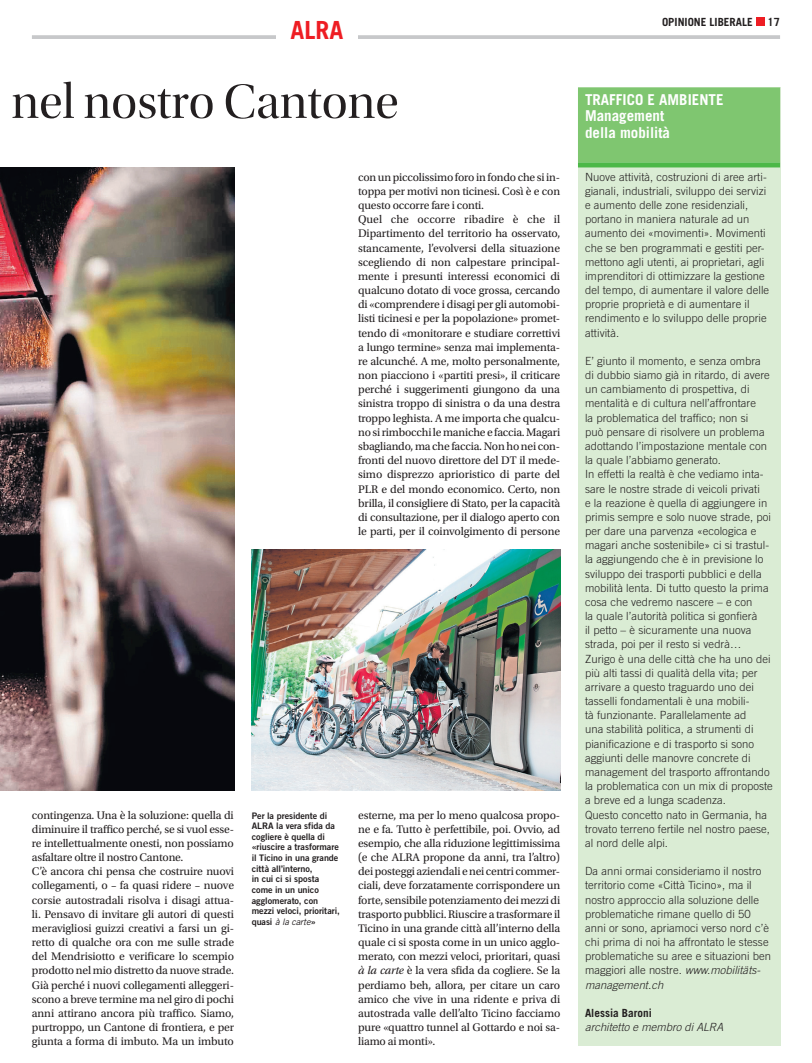
<style>
.page{position:relative;width:812px;height:1063px;background:#fff}
.page>*{position:absolute;margin:0;border:0;box-sizing:border-box;transform-origin:0 0}
.Titolo_1_riga{font:50px "Utopia Std Disp";color:#231f20}
.t1{font:700 25px "Trade Gothic LT Std";color:#ee1d23}
.Sotto_titolo_box{font:700 15px/16.2px "Trade Gothic LT Std";color:#fff}
.Titolo_box{font:700 15px "Trade Gothic LT Std";color:#fff}
.Testo_corrente{font:11.62px/14.1px "Utopia Std";letter-spacing:-.015em;color:#231f20;text-align:justify}
.Testo_box{font:300 11.25px/14.1px "Trade Gothic LT Std";letter-spacing:.005em;color:#231f20}
.Testo_box-2{font:700 11.25px "Trade Gothic LT Std";color:#231f20}
.Testo_box-3{font:italic 300 11.25px "Trade Gothic LT Std";color:#231f20}
.Didascalia{font:9px/10.6px "Trade Gothic LT Std Bd 2";letter-spacing:-.005em;color:#231f20}
.s1{font-family:"Trade Gothic LT Std";font-style:italic}
.s2{font-style:italic}
</style>
<div class="page">
<div style="left:755px;top:18px;width:9px;height:8px;background:#ee1d23"></div>
<hr style="left:32px;top:35px;width:748px;height:4px;background:#c7c8ca">
<div style="left:276px;top:21px;width:82px;height:18px;background:#fff"></div>
<div style="left:578px;top:87px;width:202px;height:958px;background:#daecd4"></div>
<div style="left:578px;top:87px;width:202px;height:75px;background:#7fc670"></div>
<div style="left:578px;top:162px;width:202px;height:5px;background:#4cb848"></div>
<img style="left:0;top:168px;width:234px;height:622px">
<img style="left:252px;top:549px;width:308px;height:241px">
<p class="t1" style="left:290px;top:15px;width:54px">ALRA</p>
<p class="Titolo_1_riga" style="left:12px;top:75px;width:388px">nel nostro Cantone</p>
<p class="Testo_corrente" style="left:358px;top:170px;width:203px">con un piccolissimo foro in fondo che si in&shy;toppa per motivi non ticinesi. Così è e con questo occorre fare i conti.</p>
<p class="Testo_corrente" style="left:358px;top:213px;width:204px">Quel che occorre ribadire è che il Dipartimento del territorio ha osservato, stancamente, l’evolversi della situazione scegliendo di non calpestare principal&shy;mente i presunti interessi economici di qualcuno dotato di voce grossa, cercando di «comprendere i disagi per gli automobi&shy;listi ticinesi e per la popolazione» promet&shy;tendo di «monitorare e studiare correttivi a lungo termine» senza mai implementa&shy;re alcunché. A me, molto personalmente, non piacciono i «partiti presi», il criticare perché i suggerimenti giungono da una sinistra troppo di sinistra o da una destra troppo leghista. A me importa che qualcu&shy;no si rimbocchi le maniche e faccia. Magari sbagliando, ma che faccia. Non ho nei con&shy;fronti del nuovo direttore del DT il mede&shy;simo disprezzo aprioristico di parte del PLR e del mondo economico. Certo, non brilla, il consigliere di Stato, per la capacità di consultazione, per il dialogo aperto con le parti, per il coinvolgimento di persone</p>
<p class="Testo_corrente" style="left:32px;top:808px;width:203px">contingenza. Una è la soluzione: quella di diminuire il traffico perché, se si vuol esse&shy;re intellettualmente onesti, non possiamo asfaltare oltre il nostro Cantone.</p>
<p class="Testo_corrente" style="left:32px;top:865px;width:204px">C’è ancora chi pensa che costruire nuovi collegamenti, o – fa quasi ridere – nuove corsie autostradali risolva i disagi attua&shy;li. Pensavo di invitare gli autori di questi meravigliosi guizzi creativi a farsi un gi&shy;retto di qualche ora con me sulle strade del Mendrisiotto e verificare lo scempio prodotto nel mio distretto da nuove strade.<br>Già perché i nuovi collegamenti alleggeri&shy;scono a breve termine ma nel giro di pochi anni attirano ancora più traffico. Siamo, purtroppo, un Cantone di frontiera, e per giunta a forma di imbuto. Ma un imbuto</p>
<p class="Didascalia" style="left:252px;top:810px;width:90px">Per la presidente di<br>ALRA la vera sfida da cogliere è quella di «riuscire a trasformare il Ticino in una grande città all’interno,<br>in cui ci si sposta come in un unico agglomerato, con mezzi veloci, prioritari, quasi <span class="s1">à la carte</span>»</p>
<p class="Testo_corrente" style="left:358px;top:808px;width:204px">esterne, ma per lo meno qualcosa propo&shy;ne e fa. Tutto è perfettibile, poi. Ovvio, ad esempio, che alla riduzione legittimissima (e che ALRA propone da anni, tra l’altro) dei posteggi aziendali e nei centri commer&shy;ciali, deve forzatamente corrispondere un forte, sensibile potenziamento dei mezzi di trasporto pubblici. Riuscire a trasformare il Ticino in una grande città all’interno della quale ci si sposta come in un unico agglo&shy;merato, con mezzi veloci, prioritari, quasi <span class="s2">à la carte</span> è la vera sfida da cogliere. Se la perdiamo beh, allora, per citare un caro amico che vive in una ridente e priva di autostrada valle dell’alto Ticino facciamo pure «quattro tunnel al Gottardo e noi sa&shy;liamo ai monti».</p>
<p class="Testo_box-2" style="left:662px;top:15px;width:92px">OPINIONE LIBERALE</p>
<p class="Testo_box-2" style="left:767px;top:15px;width:14px">17</p>
<p class="Titolo_box" style="left:585px;top:91px;width:140px">TRAFFICO E AMBIENTE</p>
<p class="Sotto_titolo_box" style="left:585px;top:108px;width:87px">Management della mobilità</p>
<p class="Testo_box" style="left:585px;top:170px;width:186px">Nuove attività, costruzioni di aree arti&shy;gianali, industriali, sviluppo dei servizi e aumento delle zone residenziali, portano in maniera naturale ad un aumento dei «movimenti». Movimenti che se ben programmati e gestiti per&shy;mettono agli utenti, ai proprietari, agli imprenditori di ottimizzare la gestione del tempo, di aumentare il valore delle proprie proprietà e di aumentare il rendimento e lo sviluppo delle proprie attività.</p>
<p class="Testo_box" style="left:585px;top:354px;width:186px">E’ giunto il momento, e senza ombra di dubbio siamo già in ritardo, di avere un cambiamento di prospettiva, di mentalità e di cultura nell’affrontare<br>la problematica del traffico; non si<br>può pensare di risolvere un problema adottando l’impostazione mentale con la quale l’abbiamo generato.</p>
<p class="Testo_box" style="left:585px;top:467px;width:187px">In effetti la realtà è che vediamo inta&shy;sare le nostre strade di veicoli privati<br>e la reazione è quella di aggiungere in primis sempre e solo nuove strade, poi per dare una parvenza «ecologica e magari anche sostenibile» ci si trastul&shy;la aggiungendo che è in previsione lo sviluppo dei trasporti pubblici e della mobilità lenta. Di tutto questo la prima cosa che vedremo nascere – e con<br>la quale l’autorità politica si gonfierà<br>il petto – è sicuramente una nuova strada, poi per il resto si vedrà…</p>
<p class="Testo_box" style="left:585px;top:651px;width:189px">Zurigo è una delle città che ha uno dei più alti tassi di qualità della vita; per arrivare a questo traguardo uno dei tasselli fondamentali è una mobili-<br>tà funzionante. Parallelamente ad<br>una stabilità politica, a strumenti di pianificazione e di trasporto si sono aggiunti delle manovre concrete di management del trasporto affrontando la problematica con un mix di proposte a breve ed a lunga scadenza.</p>
<p class="Testo_box" style="left:585px;top:807px;width:186px">Questo concetto nato in Germania, ha trovato terreno fertile nel nostro paese, al nord delle alpi.</p>
<p class="Testo_box" style="left:585px;top:864px;width:187px">Da anni ormai consideriamo il nostro territorio come «Città Ticino», ma il nostro approccio alla soluzione delle problematiche rimane quello di 50 anni or sono, apriamoci verso nord c’è chi prima di noi ha affrontato le stesse problematiche su aree e situazioni ben maggiori alle nostre. <span class="s2">www.mobilitäts&shy;management.ch</span></p>
<p class="Testo_box-2" style="left:585px;top:1006px;width:68px">Alessia Baroni</p>
<p class="Testo_box-3" style="left:585px;top:1020px;width:140px">architetto e membro di ALRA</p>
</div>
